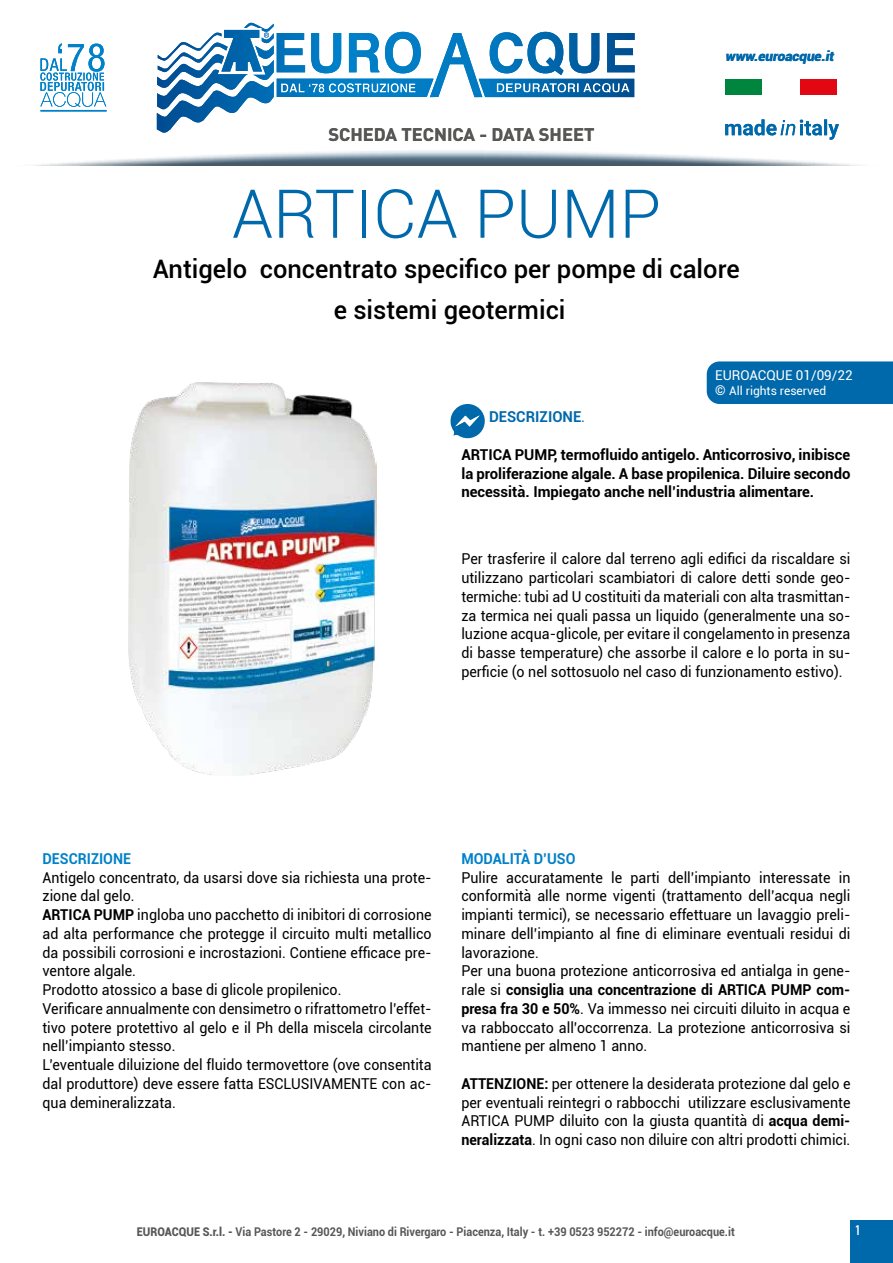
<style>
.page{position:relative;width:893px;height:1263px;background:#fff}
.page>*{position:absolute;margin:0;border:0;box-sizing:border-box;transform-origin:0 0}
.t1{font:300 67.5px "Roboto";color:#0069ab}
.t2{font:500 25.5px/40.5px "Roboto";color:#000;text-align:center}
.t3{font:700 18px "DIN";color:#575756}
.t4{font:15px/18.8px "Roboto";color:#000;text-align:justify;scale:.95 1}
.t5{font:700 15px/18.8px "Roboto";color:#000;text-align:justify}
.t6{font:700 15px "Roboto";color:#0081c9;scale:.95 1}
.t7{font:700 15px "Roboto";color:#0069ab}
.t8{font:13.5px "Roboto";color:#fff}
.t9{font:italic 900 13.5px "Roboto";color:#0069ab}
.t10{font:700 13.5px "DIN Alternate";color:#fff}
.t11{font:700 12px "Roboto";color:#575756;scale:.91 1}
.t12{font:12px "Roboto";color:#fff}
.s1{font-size:13.5px}
.s2{font-weight:400}
.s3{font-weight:700}
.s4{font-weight:900}
</style>
<div class="page">
<div style="left:850px;top:1220px;width:43px;height:43px;background:#0069ab"></div>
<div style="left:0;top:148px;width:893px;height:19px;background:#000;opacity:.47"></div>
<svg style="left:158px;top:23px;width:477px;height:74px"></svg>
<svg style="left:40px;top:43px;width:66px;height:64px"></svg>
<hr style="left:40px;top:110px;width:67px;height:1px;background:#0081c9">
<div style="left:725px;top:79px;width:37px;height:16px;background:#00853e"></div>
<div style="left:800px;top:79px;width:37px;height:16px;background:#e30613"></div>
<svg style="left:725px;top:119px;width:114px;height:21px"></svg>
<svg style="left:450px;top:404px;width:35px;height:35px"></svg>
<div style="left:707px;top:361px;width:186px;height:43px;background:#0069ab"></div>
<img style="left:129px;top:383px;width:247px;height:392px">
<p class="t3" style="left:328px;top:123px;width:268px">SCHEDA TECNICA - DATA SHEET</p>
<p class="t9" style="left:725px;top:47px;width:113px">www.euroacque.it</p>
<h1 class="t1" style="left:232px;top:167px;width:431px">ARTICA PUMP</h1>
<h2 class="t2" style="left:153px;top:248px;width:588px">Antigelo concentrato specifico per pompe di calore e sistemi geotermici</h2>
<p class="t8" style="left:715px;top:366px;width:139px">EUROACQUE 01/09/22</p>
<p class="t12" style="left:715px;top:383px;width:112px"><span class="s1">©</span> All rights reserved</p>
<p class="t7" style="left:489px;top:406px;width:98px">DESCRIZIONE<span class="s2">.</span></p>
<p class="t5" style="left:461px;top:444px;width:391px">ARTICA PUMP, termofluido antigelo. Anticorrosivo, inibisce la proliferazione algale. A base propilenica. Diluire secondo necessità. Impiegato anche nell’industria alimentare.</p>
<p class="t4" style="left:461px;top:549px;width:411px">Per trasferire il calore dal terreno agli edifici da riscaldare si utilizzano particolari scambiatori di calore detti sonde geo&shy;termiche: tubi ad U costituiti da materiali con alta trasmittan&shy;za termica nei quali passa un liquido (generalmente una so&shy;luzione acqua-glicole, per evitare il congelamento in presenza di basse temperature) che assorbe il calore e lo porta in su&shy;perficie (o nel sottosuolo nel caso di funzionamento estivo).</p>
<p class="t6" style="left:43px;top:848px;width:95px">DESCRIZIONE</p>
<p class="t4" style="left:43px;top:867px;width:411px;text-align:left">Antigelo concentrato, da usarsi dove sia richiesta una prote&shy;zione dal gelo.<br><span class="s3">ARTICA PUMP</span> ingloba uno pacchetto di inibitori di corrosione ad alta performance che protegge il circuito multi metallico da possibili corrosioni e incrostazioni. Contiene efficace pre&shy;ventore algale.<br>Prodotto atossico a base di glicole propilenico.<br>Verificare annualmente con densimetro o rifrattometro l’effet&shy;tivo potere protettivo al gelo e il Ph della miscela circolante nell’impianto stesso.<br>L’eventuale diluizione del fluido termovettore (ove consentita dal produttore) deve essere fatta ESCLUSIVAMENTE con ac&shy;qua demineralizzata.</p>
<p class="t6" style="left:461px;top:848px;width:122px">MODALITÀ D’USO</p>
<p class="t4" style="left:461px;top:867px;width:411px;text-align:left">Pulire accuratamente le parti dell’impianto interessate in conformità alle norme vigenti (trattamento dell’acqua negli impianti termici), se necessario effettuare un lavaggio preli&shy;minare dell’impianto al fine di eliminare eventuali residui di lavorazione.<br>Per una buona protezione anticorrosiva ed antialga in gene&shy;rale si <span class="s3">consiglia una concentrazione di ARTICA PUMP com&shy;presa fra 30 e 50%</span>. Va immesso nei circuiti diluito in acqua e va rabboccato all’occorrenza. La protezione anticorrosiva si mantiene per almeno 1 anno.</p>
<p class="t4" style="left:461px;top:1074px;width:411px"><span class="s3">ATTENZIONE:</span> per ottenere la desiderata protezione dal gelo e per eventuali reintegri o rabbocchi utilizzare esclusivamente ARTICA PUMP diluito con la giusta quantità di <span class="s3">acqua demi&shy;neralizzata</span>. In ogni caso non diluire con altri prodotti chimici.</p>
<p class="t11" style="left:137px;top:1223px;width:659px"><span class="s4">EUROACQUE S.r.l. -</span> Via Pastore 2 - 29029, Niviano di Rivergaro - Piacenza, Italy - t. +39 0523 952272 - info@euroacque.it</p>
<p class="t10" style="left:855px;top:1220px;width:8px">1</p>
</div>
